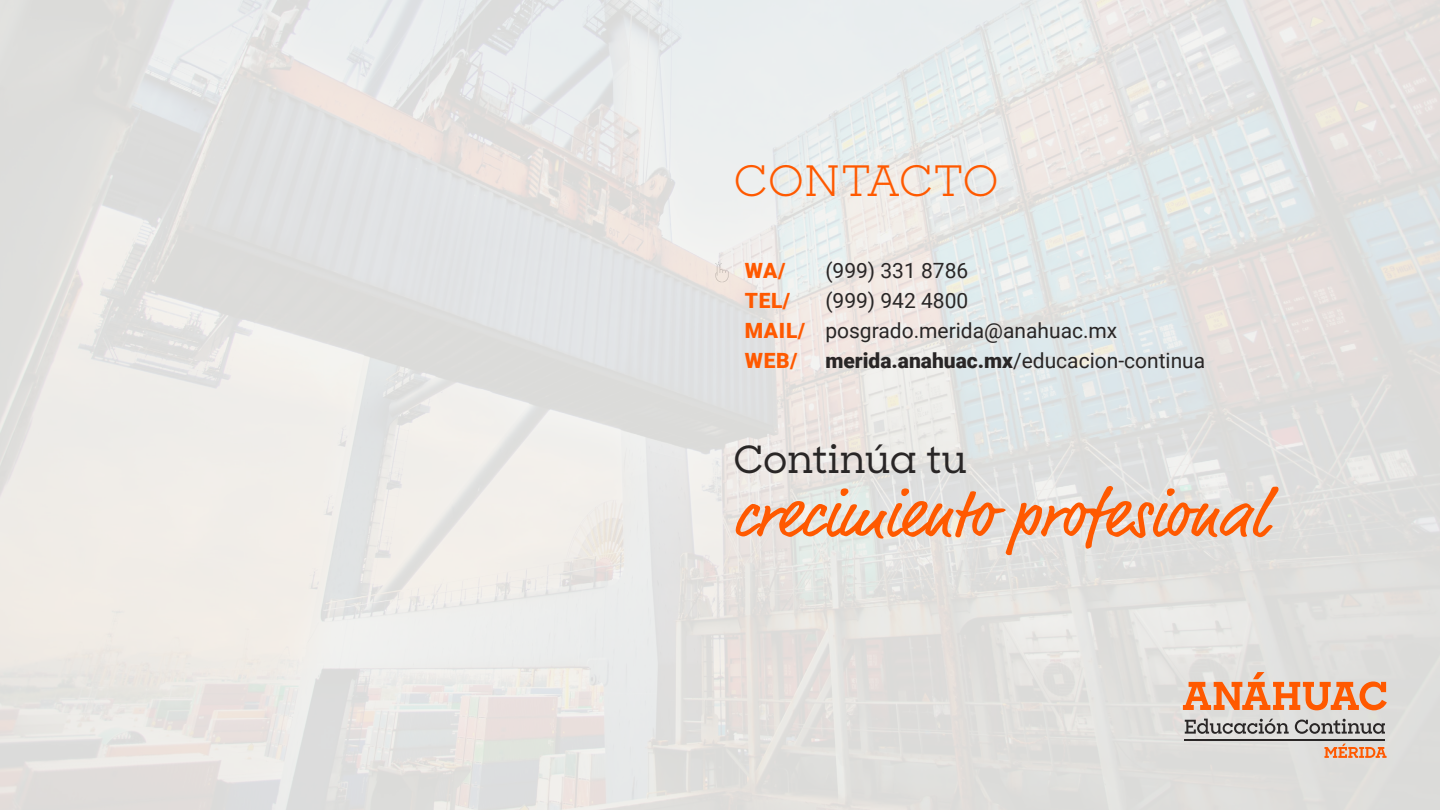
<style>
.page{position:relative;width:1440px;height:810px;background:#fff}
.page>*{position:absolute;margin:0;border:0;box-sizing:border-box;transform-origin:0 0}
.t1{font:67.5px "Market Pro";color:#ff5900}
.t2{font:42px "Sharp Slab";letter-spacing:-.02em;color:#ff5900}
.t3{font:500 37.5px "Sharp Slab";letter-spacing:-.01em;color:#292626}
.t4{font:21px/30px "Roboto";color:#292626}
.t5{font:900 21px "Roboto";color:#ff5900}
.s1{font-weight:900;color:#ff5900}
.s2{font-weight:900}
</style>
<div class="page">
<img style="left:0;top:0;width:1440px;height:810px">
<hr style="left:1184px;top:739px;width:201px;height:1px;background:#292626">
<svg style="left:1325px;top:744px;width:62px;height:14px"></svg>
<svg style="left:1183px;top:672px;width:204px;height:38px"></svg>
<svg style="left:1185px;top:719px;width:104px;height:15px"></svg>
<svg style="left:1295px;top:719px;width:90px;height:15px"></svg>
<svg style="left:715px;top:262px;width:14px;height:20px"></svg>
<h2 class="t2" style="left:733px;top:151px;width:268px">CONTACTO</h2>
<p class="t5" style="left:745px;top:256px;width:42px">WA/</p>
<p class="t4" style="left:825px;top:255px;width:144px">(999) 331 8786</p>
<p class="t5" style="left:745px;top:286px;width:47px">TEL/</p>
<p class="t4" style="left:745px;top:285px;width:374px;text-indent:81px">(999) 942 4800<br><span class="s1">MAIL/</span> posgrado.merida@anahuac.mx<br><span class="s1">WEB/</span></p>
<p class="t4" style="left:825px;top:345px;width:381px"><span class="s2">merida.anahuac.mx</span>/educacion-continua</p>
<h3 class="t3" style="left:733px;top:433px;width:236px">Continúa tu</h3>
<h1 class="t1" style="left:733px;top:469px;width:535px">crecimiento profesional</h1>
</div>
